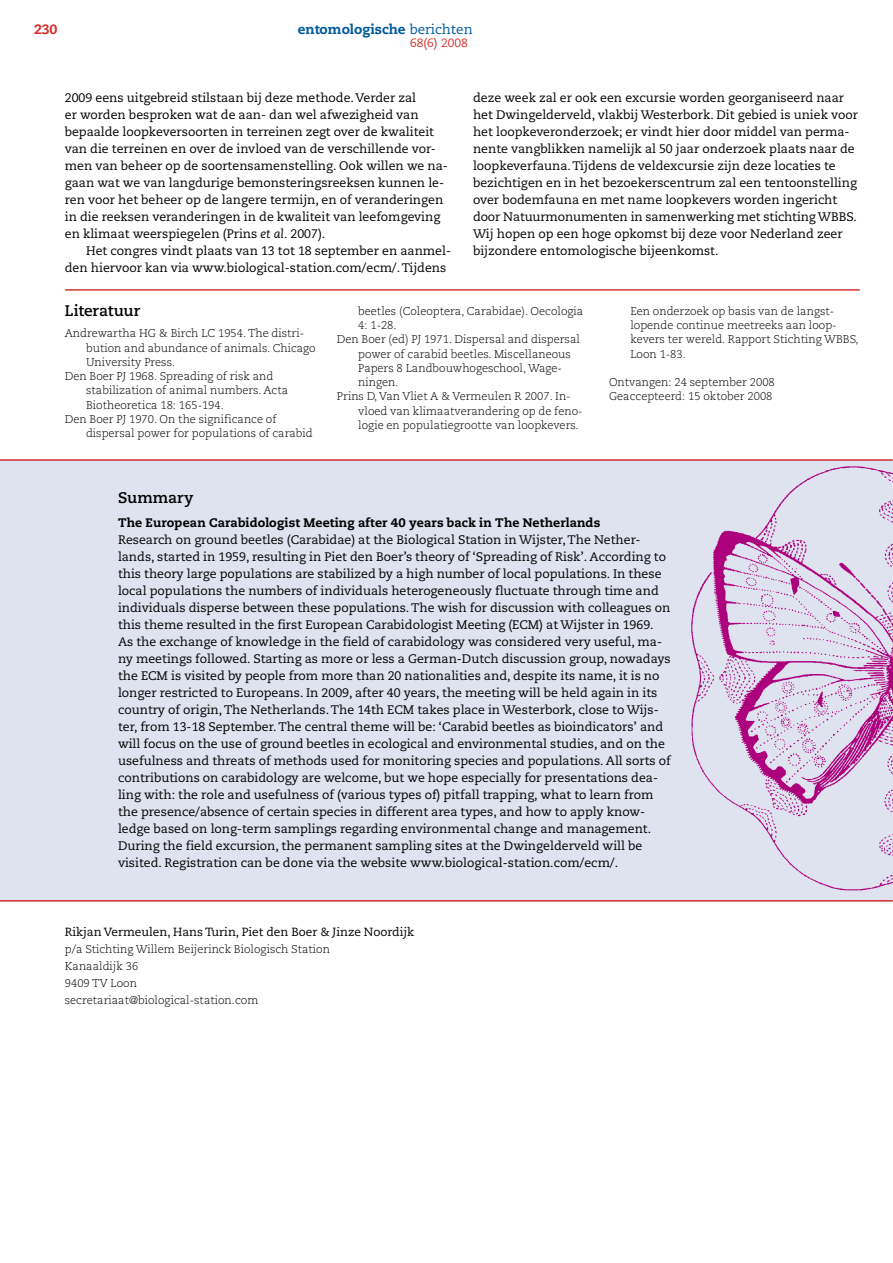
<style>
.page{position:relative;width:893px;height:1263px;background:#fff}
.page>*{position:absolute;margin:0;border:0;box-sizing:border-box;transform-origin:0 0}
.t1{font:700 15.3px "Caecilia LT Std";color:#000}
.t2{font:800 13.5px "Caecilia LT Std";color:#005a9d}
.t3{font:800 13.5px "Caecilia LT Std";color:#d43230}
.t4{font:12.3px/17px "Caecilia LT Std";color:#000}
.t5{font:800 12.3px "Caecilia LT Std";letter-spacing:.005em;color:#000}
.t6{font:12px "Caecilia LT Std";color:#d43230}
.t7{font:11.85px "Caecilia LT Std";color:#000}
.t8{font:300 11.25px/14.2px "Caecilia LT Std";color:#000}
.s1{font-weight:400}
.s2{font-style:italic}
</style>
<div class="page">
<div style="left:0;top:459px;width:893px;height:442px;background:#dfe2ef"></div>
<img style="left:691px;top:459px;width:202px;height:442px">
<hr style="left:0;top:459px;width:892px;height:2px;background:#d43230">
<hr style="left:0;top:900px;width:892px;height:1px;background:#d43230">
<hr style="left:66px;top:289px;width:793px;height:2px;background:#d43230">
<p class="t3" style="left:34px;top:21px;width:25px">230</p>
<p class="t2" style="left:298px;top:21px;width:177px">entomologische <span class="s1">berichten</span></p>
<p class="t6" style="left:410px;top:36px;width:59px">68(6) 2008</p>
<p class="t4" style="left:65px;top:90px;width:385px">2009 eens uitgebreid stilstaan bij deze methode. Verder zal<br>er worden besproken wat de aan- dan wel afwezigheid van bepaalde loopkeversoorten in terreinen zegt over de kwaliteit van die terreinen en over de invloed van de verschillende vor&shy;men van beheer op de soortensamenstelling. Ook willen we na&shy;gaan wat we van langdurige bemonsteringsreeksen kunnen le&shy;ren voor het beheer op de langere termijn, en of veranderingen in die reeksen veranderingen in de kwaliteit van leefomgeving en klimaat weerspiegelen (Prins <span class="s2">et al.</span> 2007).</p>
<p class="t4" style="left:65px;top:243px;width:388px;text-indent:21px">Het congres vindt plaats van 13 tot 18 september en aanmel&shy;den hiervoor kan via www.biological-station.com/ecm/. Tijdens</p>
<p class="t4" style="left:473px;top:89px;width:386px">deze week zal er ook een excursie worden georganiseerd naar het Dwingelderveld, vlakbij Westerbork. Dit gebied is uniek voor het loopkeveronderzoek; er vindt hier door middel van perma&shy;nente vangblikken namelijk al 50 jaar onderzoek plaats naar de loopkeverfauna. Tijdens de veldexcursie zijn deze locaties te bezichtigen en in het bezoekerscentrum zal een tentoonstelling over bodemfauna en met name loopkevers worden ingericht door Natuurmonumenten in samenwerking met stichting WBBS.<br>Wij hopen op een hoge opkomst bij deze voor Nederland zeer bijzondere entomologische bijeenkomst.</p>
<p class="t1" style="left:65px;top:301px;width:77px">Literatuur</p>
<p class="t8" style="left:65px;top:327px;width:241px">Andrewartha HG &amp; Birch LC 1954. The distri-</p>
<p class="t8" style="left:86px;top:341px;width:231px">bution and abundance of animals. Chicago</p>
<p class="t8" style="left:86px;top:355px;width:90px">University Press.</p>
<p class="t8" style="left:65px;top:369px;width:210px">Den Boer PJ 1968. Spreading of risk and</p>
<p class="t8" style="left:86px;top:384px;width:204px">stabilization of animal numbers. Acta</p>
<p class="t8" style="left:86px;top:398px;width:139px">Biotheoretica 18: 165-194.</p>
<p class="t8" style="left:65px;top:412px;width:213px">Den Boer PJ 1970. On the significance of</p>
<p class="t8" style="left:86px;top:426px;width:228px">dispersal power for populations of carabid</p>
<p class="t8" style="left:358px;top:304px;width:227px">beetles (Coleoptera, Carabidae). Oecologia</p>
<p class="t8" style="left:358px;top:318px;width:40px">4: 1-28.</p>
<p class="t8" style="left:337px;top:333px;width:245px">Den Boer (ed) PJ 1971. Dispersal and dispersal</p>
<p class="t8" style="left:358px;top:347px;width:214px">power of carabid beetles. Miscellaneous</p>
<p class="t8" style="left:358px;top:361px;width:205px">Papers 8 Landbouwhogeschool, Wage-</p>
<p class="t8" style="left:358px;top:375px;width:42px">ningen.</p>
<p class="t8" style="left:337px;top:390px;width:235px">Prins D, Van Vliet A &amp; Vermeulen R 2007. In-</p>
<p class="t8" style="left:358px;top:404px;width:226px">vloed van klimaatverandering op de feno-</p>
<p class="t8" style="left:358px;top:418px;width:222px">logie en populatiegrootte van loopkevers.</p>
<p class="t8" style="left:630px;top:304px;width:230px">Een onderzoek op basis van de langst&shy;lopende continue meetreeks aan loop&shy;kevers ter wereld. Rapport Stichting WBBS,<br>Loon 1-83.</p>
<p class="t8" style="left:609px;top:375px;width:167px">Ontvangen: 24 september 2008<br>Geaccepteerd: 15 oktober 2008</p>
<p class="t1" style="left:118px;top:488px;width:77px">Summary</p>
<p class="t5" style="left:118px;top:515px;width:484px">The European Carabidologist Meeting after 40 years back in The Netherlands</p>
<p class="t4" style="left:118px;top:532px;width:554px">Research on ground beetles (Carabidae) at the Biological Station in Wijster, The Nether&shy;lands, started in 1959, resulting in Piet den Boer’s theory of ‘Spreading of Risk’. According to this theory large populations are stabilized by a high number of local populations. In these local populations the numbers of individuals heterogeneously fluctuate through time and individuals disperse between these populations. The wish for discussion with colleagues on this theme resulted in the first European Carabidologist Meeting (ECM) at Wijster in 1969.<br>As the exchange of knowledge in the field of carabidology was considered very useful, ma&shy;ny meetings followed. Starting as more or less a German-Dutch discussion group, nowadays the ECM is visited by people from more than 20 nationalities and, despite its name, it is no longer restricted to Europeans. In 2009, after 40 years, the meeting will be held again in its country of origin, The Netherlands. The 14th ECM takes place in Westerbork, close to Wijs&shy;ter, from 13-18 September. The central theme will be: ‘Carabid beetles as bioindicators’ and will focus on the use of ground beetles in ecological and environmental studies, and on the usefulness and threats of methods used for monitoring species and populations. All sorts of contributions on carabidology are welcome, but we hope especially for presentations dea&shy;ling with: the role and usefulness of (various types of) pitfall trapping, what to learn from the presence/absence of certain species in different area types, and how to apply know&shy;ledge based on long-term samplings regarding environmental change and management.<br>During the field excursion, the permanent sampling sites at the Dwingelderveld will be visited. Registration can be done via the website www.biological-station.com/ecm/.</p>
<p class="t7" style="left:65px;top:924px;width:351px">Rikjan Vermeulen, Hans Turin, Piet den Boer &amp; Jinze Noordijk</p>
<p class="t8" style="left:65px;top:940px;width:267px;line-height:17px">p/a Stichting Willem Beijerinck Biologisch Station<br>Kanaaldijk 36<br>9409 TV Loon secretariaat@biological-station.com</p>
</div>
